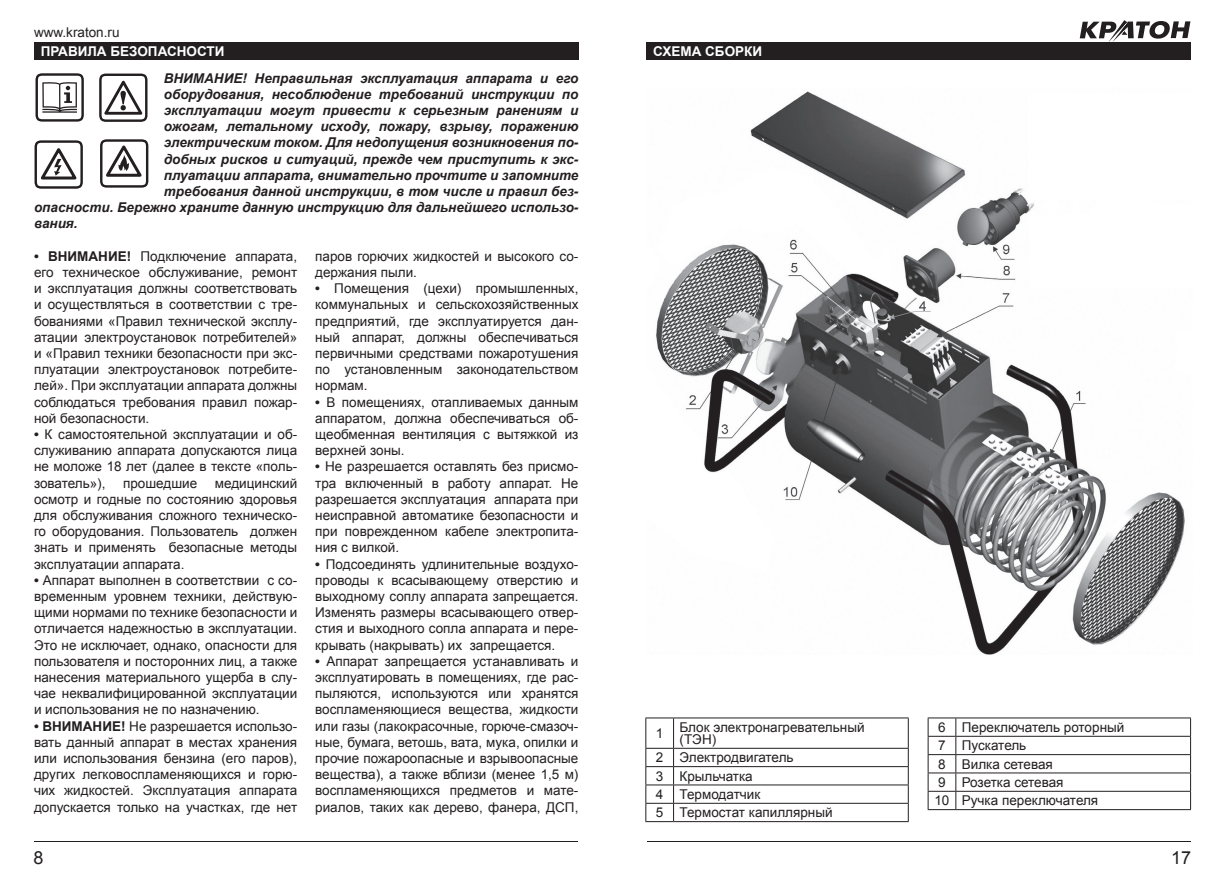
<style>
.page{position:relative;width:1225px;height:893px;background:#fff}
.page>*{position:absolute;margin:0;border:0;box-sizing:border-box;transform-origin:0 0}
.t1{font:18px "Arial";color:#231f20}
.t2{font:13.5px/16.2px "Arial";color:#231f20;text-align:justify}
.t3{font:italic 700 13.5px "Arial";color:#231f20}
.t4{font:700 13.5px "Arial";color:#fff}
.s1{font-weight:700}
</style>
<div class="page">
<hr style="left:34px;top:841px;width:544px;height:1px;background:#231f20">
<div style="left:34px;top:43px;width:544px;height:17px;background:#231f20"></div>
<hr style="left:647px;top:841px;width:544px;height:1px;background:#231f20">
<svg style="left:1076px;top:20px;width:114px;height:23px"></svg>
<svg style="left:36px;top:73px;width:48px;height:49px"></svg>
<svg style="left:99px;top:74px;width:48px;height:48px"></svg>
<svg style="left:35px;top:140px;width:48px;height:49px"></svg>
<svg style="left:100px;top:139px;width:48px;height:49px"></svg>
<div style="left:646px;top:43px;width:545px;height:17px;background:#231f20"></div>
<img style="left:656px;top:91px;width:529px;height:564px">
<svg style="left:646px;top:718px;width:27px;height:1px"></svg>
<hr style="left:645px;top:718px;width:1px;height:30px;background:#231f20">
<hr style="left:673px;top:718px;width:235px;height:1px;background:#231f20">
<hr style="left:673px;top:718px;width:1px;height:30px;background:#231f20">
<hr style="left:908px;top:718px;width:1px;height:30px;background:#231f20">
<hr style="left:673px;top:748px;width:235px;height:1px;background:#231f20">
<hr style="left:673px;top:766px;width:235px;height:1px;background:#231f20">
<hr style="left:673px;top:785px;width:235px;height:1px;background:#231f20">
<hr style="left:673px;top:803px;width:235px;height:1px;background:#231f20">
<svg style="left:908px;top:749px;width:1px;height:72px"></svg>
<svg style="left:645px;top:748px;width:29px;height:74px"></svg>
<hr style="left:673px;top:821px;width:235px;height:1px;background:#231f20">
<hr style="left:956px;top:718px;width:235px;height:1px;background:#231f20">
<hr style="left:956px;top:736px;width:235px;height:1px;background:#231f20">
<hr style="left:956px;top:754px;width:235px;height:1px;background:#231f20">
<hr style="left:956px;top:773px;width:235px;height:1px;background:#231f20">
<hr style="left:956px;top:791px;width:235px;height:1px;background:#231f20">
<svg style="left:1190px;top:718px;width:1px;height:91px"></svg>
<svg style="left:927px;top:718px;width:29px;height:92px"></svg>
<hr style="left:956px;top:809px;width:235px;height:1px;background:#231f20">
<p class="t2" style="left:34px;top:24px;width:87px">www.kraton.ru</p>
<p class="t4" style="left:41px;top:42px;width:185px">ПРАВИЛА БЕЗОПАСНОСТИ</p>
<p class="t3" style="left:164px;top:69px;width:416px">ВНИМАНИЕ! Неправильная эксплуатация аппарата и его</p>
<p class="t3" style="left:164px;top:85px;width:416px">оборудования, несоблюдение требований инструкции по</p>
<p class="t3" style="left:164px;top:101px;width:416px">эксплуатации могут привести к серьезным ранениям и</p>
<p class="t3" style="left:164px;top:117px;width:416px">ожогам, летальному исходу, пожару, взрыву, поражению</p>
<p class="t3" style="left:164px;top:134px;width:416px">электрическим током. Для недопущения возникновения по-</p>
<p class="t3" style="left:164px;top:150px;width:416px">добных рисков и ситуаций, прежде чем приступить к экс-</p>
<p class="t3" style="left:164px;top:166px;width:416px">плуатации аппарата, внимательно прочтите и запомните</p>
<p class="t3" style="left:164px;top:182px;width:416px">требования данной инструкции, в том числе и правил без-</p>
<p class="t3" style="left:34px;top:198px;width:546px">опасности. Бережно храните данную инструкцию для дальнейшего использо-</p>
<p class="t3" style="left:34px;top:215px;width:45px">вания.</p>
<p class="t2" style="left:34px;top:248px;width:265px"><span class="s1">• ВНИМАНИЕ!</span> Подключение аппарата, его техническое обслуживание, ремонт и эксплуатация должны соответствовать и осуществляться в соответствии с тре&shy;бованиями «Правил технической эксплу&shy;атации электроустановок потребителей» и «Правил техники безопасности при экс&shy;плуатации электроустановок потребите&shy;лей». При эксплуатации аппарата должны соблюдаться требования правил пожар&shy;ной безопасности.</p>
<p class="t2" style="left:34px;top:426px;width:265px"><span class="s1">•</span> К самостоятельной эксплуатации и об&shy;служиванию аппарата допускаются лица не моложе 18 лет (далее в тексте «поль&shy;зователь»),</p>
<p class="t2" style="left:34px;top:475px;width:265px;text-indent:181px">медицинский осмотр и годные по состоянию здоровья для обслуживания сложного техническо&shy;го оборудования. Пользователь должен знать и применять безопасные методы эксплуатации аппарата.</p>
<p class="t2" style="left:34px;top:572px;width:265px"><span class="s1">•</span> Аппарат выполнен в соответствии с со&shy;временным уровнем техники, действую&shy;щими нормами по технике безопасности и отличается надежностью в эксплуатации.<br>Это не исключает, однако, опасности для пользователя и посторонних лиц, а также нанесения материального ущерба в слу&shy;чае неквалифицированной эксплуатации и использования не по назначению.</p>
<p class="t2" style="left:34px;top:718px;width:265px"><span class="s1">• ВНИМАНИЕ!</span> Не разрешается использо&shy;вать данный аппарат в местах хранения или использования бензина (его паров), других легковоспламеняющихся и горю&shy;чих жидкостей. Эксплуатация аппарата допускается только на участках, где нет</p>
<p class="t2" style="left:123px;top:475px;width:76px">прошедшие</p>
<h1 class="t1" style="left:34px;top:845px;width:12px">8</h1>
<p class="t2" style="left:315px;top:248px;width:265px">паров горючих жидкостей и высокого со&shy;держания пыли.</p>
<p class="t2" style="left:315px;top:280px;width:265px"><span class="s1">•</span> Помещения (цехи) промышленных, коммунальных и сельскохозяйственных предприятий, где эксплуатируется дан&shy;ный аппарат, должны обеспечиваться первичными средствами пожаротушения по установленным законодательством нормам.</p>
<p class="t2" style="left:315px;top:394px;width:265px"><span class="s1">•</span> В помещениях, отапливаемых данным аппаратом, должна обеспечиваться об&shy;щеобменная вентиляция с вытяжкой из верхней зоны.</p>
<p class="t2" style="left:315px;top:459px;width:265px"><span class="s1">•</span> Не разрешается оставлять без присмо&shy;тра включенный в работу аппарат. Не разрешается эксплуатация аппарата при неисправной автоматике безопасности и при поврежденном кабеле электропита&shy;ния с вилкой.</p>
<p class="t2" style="left:315px;top:556px;width:265px"><span class="s1">•</span> Подсоединять удлинительные воздухо&shy;проводы к всасывающему отверстию и выходному соплу аппарата запрещается.<br>Изменять размеры всасывающего отвер&shy;стия и выходного сопла аппарата и пере&shy;крывать (накрывать) их запрещается.</p>
<p class="t2" style="left:315px;top:653px;width:265px"><span class="s1">•</span> Аппарат запрещается устанавливать и эксплуатировать в помещениях, где рас&shy;пыляются, используются или хранятся воспламеняющиеся вещества, жидкости или газы (лакокрасочные, горюче-смазоч&shy;ные, бумага, ветошь, вата, мука, опилки и прочие пожароопасные и взрывоопасные вещества), а также вблизи (менее 1,5 м) воспламеняющихся предметов и мате&shy;риалов, таких как дерево, фанера, ДСП,</p>
<p class="t4" style="left:653px;top:42px;width:110px">СХЕМА СБОРКИ</p>
<p class="t4" style="left:653px;top:42px;width:185px">ПРАВИЛА БЕЗОПАСНОСТИ</p>
<p class="t2" style="left:679px;top:721px;width:186px;line-height:12px;text-indent:-24px">1 Блок электронагревательный (ТЭН)</p>
<p class="t2" style="left:656px;top:749px;width:178px;line-height:18.3px;text-align:left">2 Электродвигатель<br>3 Крыльчатка<br>4 Термодатчик<br>5 Термостат капиллярный</p>
<p class="t2" style="left:934px;top:718px;width:191px;line-height:18.3px;text-align:left">6 Переключатель роторный<br>7 Пускатель<br>8 Вилка сетевая<br>9 Розетка сетевая<br>10 Ручка переключателя</p>
<h1 class="t1" style="left:1171px;top:845px;width:22px">17</h1>
</div>
